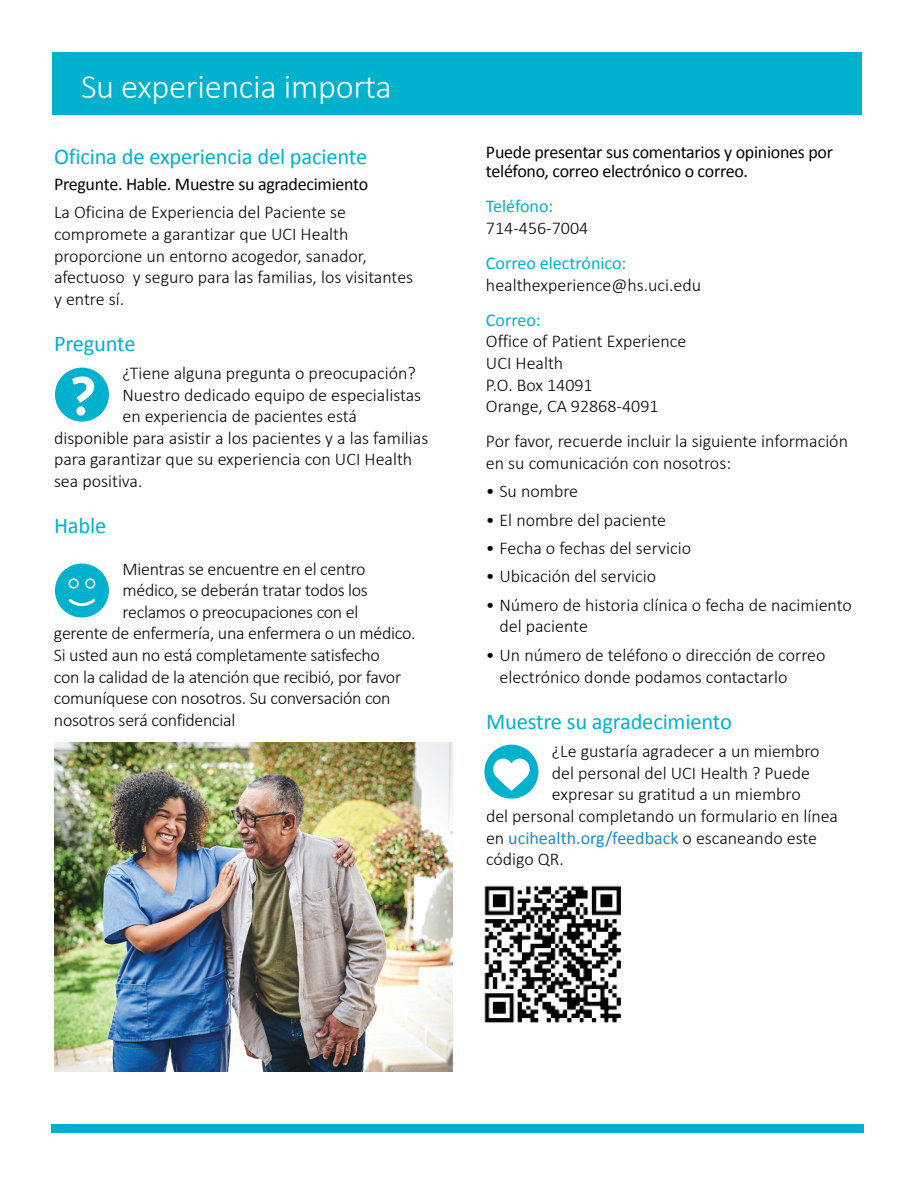
<style>
.page{position:relative;width:918px;height:1188px;background:#fff}
.page>*{position:absolute;margin:0;border:0;box-sizing:border-box;transform-origin:0 0}
.t1{font:300 34.5px "Calibri";letter-spacing:-.01em;color:#fff}
.t2{font:22.5px "Calibri";letter-spacing:-.01em;color:#00b1cd}
.t3{font:300 18px/21.6px "Calibri";color:#040503}
.t4{font:18px/19.4px "Calibri";letter-spacing:-.015em;color:#040503}
.t5{font:18px "Calibri";color:#1a8ccc}
.t6{font:18px "Calibri";color:#00b1cd}
.s1{font-weight:400;color:#00b1cd}
.s2{font-weight:400;color:#29a347}
.s3{font-weight:300;color:#040503}
</style>
<div class="page">
<div style="left:52px;top:52px;width:810px;height:63px;background:#00b1cd"></div>
<div style="left:484px;top:745px;width:54px;height:54px;background:#00b1cd;border-radius:50%"></div>
<svg style="left:492px;top:758px;width:39px;height:33px"></svg>
<div style="left:52px;top:1124px;width:812px;height:9px;background:#00b1cd"></div>
<div style="left:55px;top:564px;width:54px;height:54px;background:#00b1cd;border-radius:50%"></div>
<svg style="left:68px;top:599px;width:28px;height:8px"></svg>
<div style="left:69px;top:578px;width:10px;height:11px;border:2px solid #fff;border-radius:50%"></div>
<div style="left:85px;top:578px;width:10px;height:11px;border:2px solid #fff;border-radius:50%"></div>
<div style="left:55px;top:368px;width:54px;height:54px;background:#00b1cd;border-radius:50%"></div>
<svg style="left:72px;top:376px;width:22px;height:40px"></svg>
<img style="left:484px;top:885px;width:137px;height:138px">
<img style="left:54px;top:742px;width:398px;height:330px">
<h1 class="t1" style="left:81px;top:65px;width:312px">Su experiencia importa</h1>
<p class="t2" style="left:54px;top:141px;width:315px">Oficina de experiencia del paciente</p>
<p class="t4" style="left:54px;top:174px;width:316px">Pregunte. Hable. Muestre su agradecimiento</p>
<p class="t3" style="left:54px;top:201px;width:361px">La Oficina de Experiencia del Paciente se compromete a garantizar que UCI Health proporcione un entorno acogedor, sanador, afectuoso y seguro para las familias, los visitantes y entre sí.</p>
<p class="t2" style="left:54px;top:327px;width:83px">Pregunte</p>
<p class="t3" style="left:122px;top:362px;width:295px">¿Tiene alguna pregunta o preocupación?</p>
<p class="t3" style="left:122px;top:384px;width:300px">Nuestro dedicado equipo de especialistas</p>
<p class="t3" style="left:122px;top:405px;width:236px">en experiencia de pacientes está</p>
<p class="t3" style="left:54px;top:427px;width:376px">disponible para asistir a los pacientes y a las familias</p>
<p class="t3" style="left:54px;top:448px;width:360px">para garantizar que su experiencia con UCI Health</p>
<p class="t3" style="left:54px;top:470px;width:90px">sea positiva.</p>
<p class="t2" style="left:54px;top:510px;width:54px">Hable</p>
<p class="t3" style="left:122px;top:558px;width:245px">Mientras se encuentre en el centro</p>
<p class="t3" style="left:122px;top:579px;width:247px">médico, se deberán tratar todos los</p>
<p class="t3" style="left:122px;top:601px;width:237px">reclamos o preocupaciones con el</p>
<p class="t3" style="left:54px;top:622px;width:363px">gerente de enfermería, una enfermera o un médico.</p>
<p class="t3" style="left:54px;top:644px;width:327px">Si usted aun no está completamente satisfecho</p>
<p class="t3" style="left:54px;top:666px;width:349px">con la calidad de la atención que recibió, por favor</p>
<p class="t3" style="left:54px;top:687px;width:338px">comuníquese con nosotros. Su conversación con</p>
<p class="t3" style="left:54px;top:709px;width:183px">nosotros será confidencial</p>
<p class="t4" style="left:486px;top:142px;width:349px">Puede presentar sus comentarios y opiniones por teléfono, correo electrónico o correo.</p>
<p class="t3" style="left:486px;top:195px;width:104px"><span class="s1">Teléfono</span><span class="s2">:<br></span>714-456-7004</p>
<p class="t3" style="left:486px;top:252px;width:217px"><span class="s1">Correo electrónico</span><span class="s2">: </span>healthexperience@hs.uci.edu</p>
<p class="t6" style="left:486px;top:307px;width:56px">Correo:</p>
<p class="t3" style="left:486px;top:330px;width:202px">Office of Patient Experience<br>UCI Health<br>P.O. Box 14091<br>Orange, CA 92868-4091</p>
<p class="t3" style="left:486px;top:430px;width:364px">Por favor, recuerde incluir la siguiente información en su comunicación con nosotros:</p>
<p class="t3" style="left:486px;top:480px;width:94px">• Su nombre</p>
<p class="t3" style="left:486px;top:509px;width:182px">• El nombre del paciente</p>
<p class="t3" style="left:486px;top:537px;width:207px">• Fecha o fechas del servicio</p>
<p class="t3" style="left:486px;top:565px;width:172px">• Ubicación del servicio</p>
<p class="t3" style="left:499px;top:594px;width:354px;text-indent:-14px">• Número de historia clínica o fecha de nacimiento del paciente</p>
<p class="t3" style="left:499px;top:643px;width:328px;line-height:22.5px;text-indent:-14px">• Un número de teléfono o dirección de correo electrónico donde podamos contactarlo</p>
<p class="t2" style="left:486px;top:706px;width:247px">Muestre su agradecimiento</p>
<p class="t3" style="left:552px;top:740px;width:269px">¿Le gustaría agradecer a un miembro</p>
<p class="t3" style="left:552px;top:762px;width:260px">del personal del UCI Health ? Puede</p>
<p class="t3" style="left:552px;top:783px;width:250px">expresar su gratitud a un miembro</p>
<p class="t3" style="left:486px;top:805px;width:354px">del personal completando un formulario en línea</p>
<p class="t5" style="left:486px;top:825px;width:333px"><span class="s3">en</span> ucihealth.org/feedback <span class="s3">o escaneando este</span></p>
<p class="t3" style="left:486px;top:848px;width:80px">código QR.</p>
</div>
